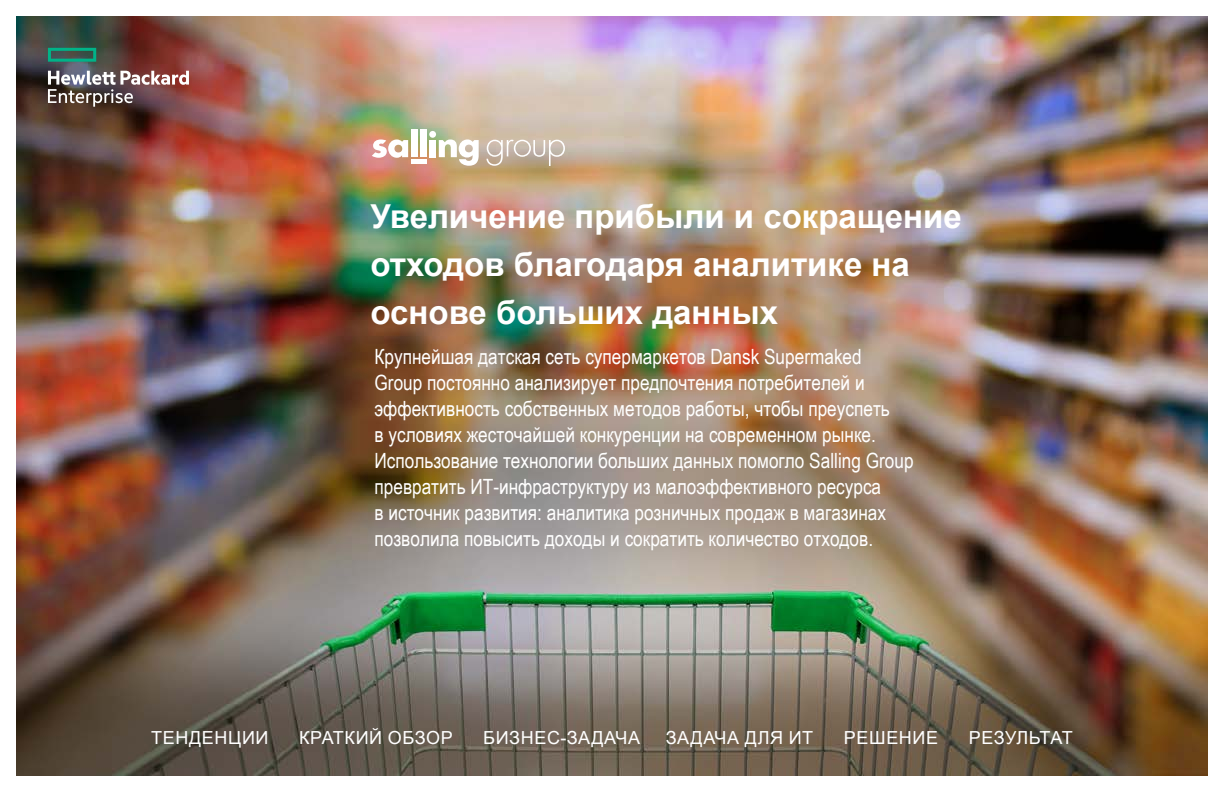
<style>
.page{position:relative;width:1224px;height:792px;background:#fff}
.page>*{position:absolute;margin:0;border:0;box-sizing:border-box;transform-origin:0 0}
.t1{font:700 33px/48px "Arial";color:#fff}
.t2{font:21px/26px "Arial Narrow";color:#fff}
.t3{font:18px "Arial";letter-spacing:.035em;color:#fff}
.t4{font:18px "Arial";letter-spacing:.01em;color:#fff}
</style>
<div class="page">
<img style="left:16px;top:16px;width:1192px;height:760px">
<svg style="left:48px;top:48px;width:48px;height:14px"></svg>
<img style="left:48px;top:71px;width:141px;height:36px">
<div style="left:411px;top:129px;width:6px;height:28px;background:#fff"></div>
<div style="left:420px;top:129px;width:7px;height:28px;background:#fff"></div>
<div style="left:429px;top:131px;width:7px;height:7px;background:#fff;border-radius:50%"></div>
<div style="left:430px;top:140px;width:6px;height:17px;background:#fff"></div>
<svg style="left:439px;top:139px;width:40px;height:27px"></svg>
<hr style="left:411px;top:159px;width:15px;height:4px;background:#fff">
<svg style="left:372px;top:139px;width:36px;height:19px"></svg>
<svg style="left:486px;top:140px;width:79px;height:26px;background:#ccbdaf"></svg>
<h1 class="t1" style="left:371px;top:193px;width:593px">Увеличение прибыли и сокращение отходов благодаря аналитике на основе больших данных</h1>
<p class="t2" style="left:375px;top:343px;width:541px">Крупнейшая датская сеть супермаркетов Dansk Supermaked Group постоянно анализирует предпочтения потребителей и эффективность собственных методов работы, чтобы преуспеть<br>в условиях жесточайшей конкуренции на современном рынке.<br>Использование технологии больших данных помогло Salling Group превратить ИТ-инфраструктуру из малоэффективного ресурса<br>в источник развития: аналитика розничных продаж в магазинах позволила повысить доходы и сократить количество отходов.</p>
<p class="t3" style="left:151px;top:725px;width:119px">ТЕНДЕНЦИИ</p>
<p class="t3" style="left:299px;top:725px;width:155px">КРАТКИЙ ОБЗОР</p>
<p class="t3" style="left:483px;top:725px;width:158px">БИЗНЕС-ЗАДАЧА</p>
<p class="t3" style="left:666px;top:725px;width:149px">ЗАДАЧА ДЛЯ ИТ</p>
<p class="t3" style="left:844px;top:725px;width:96px">РЕШЕНИЕ</p>
<p class="t4" style="left:969px;top:725px;width:105px">РЕЗУЛЬТАТ</p>
</div>
